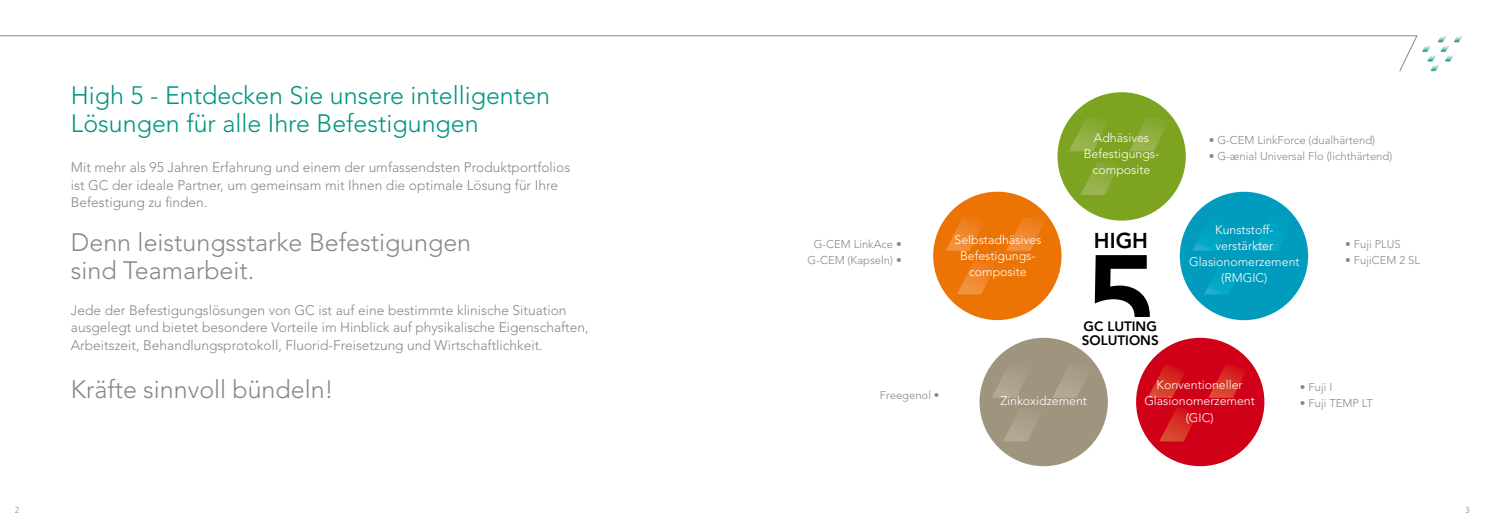
<style>
.page{position:relative;width:1489px;height:525px;background:#fff}
.page>*{position:absolute;margin:0;border:0;box-sizing:border-box;transform-origin:0 0}
.t1{font:800 126.75px "Avenir";color:#000}
.t2{font:300 25px/27.5px "Avenir";color:#87888a}
.t3{font:300 25px/27.5px "Avenir";color:#00957e}
.t4{font:800 21.38px "Avenir";color:#000}
.t5{font:300 13.75px/17.5px "Avenir";color:#87888a}
.t6{font:800 13.5px/13.5px "Avenir";color:#000}
.t7{font:300 12.38px/16.1px "Avenir";color:#fff;text-align:center}
.t8{font:300 11.25px/16.2px "Avenir";color:#87888a;text-align:center}
.t9{font:300 8.75px "Frutiger";color:#929395}
</style>
<div class="page">
<svg style="left:0;top:35px;width:1417px;height:37px"></svg>
<div style="left:1057px;top:92px;width:128px;height:128px;background:#7ca421;border-radius:50%"></div>
<div style="left:1135px;top:337px;width:129px;height:129px;background:#d10019;border-radius:50%"></div>
<div style="left:1179px;top:192px;width:128px;height:128px;background:#009bbd;border-radius:50%"></div>
<div style="left:933px;top:191px;width:128px;height:129px;background:#ec7405;border-radius:50%"></div>
<div style="left:979px;top:337px;width:128px;height:129px;background:#9f947e;border-radius:50%"></div>
<svg style="left:945px;top:217px;width:38px;height:34px"></svg>
<svg style="left:957px;top:261px;width:38px;height:33px"></svg>
<svg style="left:1006px;top:217px;width:38px;height:34px"></svg>
<svg style="left:1068px;top:118px;width:38px;height:33px"></svg>
<svg style="left:1080px;top:162px;width:37px;height:33px"></svg>
<svg style="left:1130px;top:118px;width:36px;height:33px"></svg>
<svg style="left:1192px;top:217px;width:28px;height:34px"></svg>
<svg style="left:1204px;top:276px;width:28px;height:18px"></svg>
<svg style="left:1253px;top:231px;width:29px;height:20px"></svg>
<svg style="left:1147px;top:364px;width:37px;height:33px"></svg>
<svg style="left:1159px;top:408px;width:37px;height:33px"></svg>
<svg style="left:1209px;top:365px;width:36px;height:32px"></svg>
<svg style="left:991px;top:364px;width:34px;height:33px"></svg>
<svg style="left:1003px;top:413px;width:33px;height:28px"></svg>
<svg style="left:1053px;top:370px;width:32px;height:27px"></svg>
<svg style="left:1422px;top:36px;width:40px;height:35px"></svg>
<h2 class="t3" style="left:71px;top:82px;width:480px">High 5 - Entdecken Sie unsere intelligenten<br>Lösungen für alle Ihre Befestigungen</h2>
<p class="t5" style="left:71px;top:159px;width:501px">Mit mehr als 95 Jahren Erfahrung und einem der umfassendsten Produktportfolios ist GC der ideale Partner, um gemeinsam mit Ihnen die optimale Lösung für Ihre<br>Befestigung zu finden.</p>
<h2 class="t2" style="left:71px;top:228px;width:402px">Denn leistungsstarke Befestigungen sind Teamarbeit.</h2>
<p class="t5" style="left:71px;top:301px;width:519px">Jede der Befestigungslösungen von GC ist auf eine bestimmte klinische Situation ausgelegt und bietet besondere Vorteile im Hinblick auf physikalische Eigenschaften,<br>Arbeitszeit, Behandlungsprotokoll, Fluorid-Freisetzung und Wirtschaftlichkeit.</p>
<h2 class="t2" style="left:71px;top:375px;width:264px">Kräfte sinnvoll bündeln!</h2>
<p class="t7" style="left:1083px;top:129px;width:77px">Adhäsives<br>Befestigungs&shy;composite</p>
<p class="t8" style="left:1208px;top:131px;width:168px">• G-CEM LinkForce (dualhärtend)</p>
<p class="t8" style="left:1208px;top:148px;width:185px">• G-ænial Universal Flo (lichthärtend)</p>
<p class="t8" style="left:807px;top:236px;width:96px">G-CEM LinkAce •<br>G-CEM (Kapseln) •</p>
<p class="t8" style="left:879px;top:387px;width:61px">Freegenol •</p>
<p class="t7" style="left:954px;top:231px;width:88px">Selbstadhäsives<br>Befestigungs&shy;composite</p>
<h3 class="t4" style="left:1093px;top:228px;width:56px">HIGH</h3>
<h1 class="t1" style="left:1082px;top:226px;width:77px">5</h1>
<p class="t6" style="left:1081px;top:319px;width:79px">GC LUTING<br>SOLUTIONS</p>
<p class="t7" style="left:1188px;top:222px;width:112px">Kunststoff&shy;verstärkter<br>Glasionomerzement (RMGIC)</p>
<p class="t8" style="left:1345px;top:235px;width:57px">• Fuji PLUS</p>
<p class="t8" style="left:1345px;top:251px;width:76px">• FujiCEM 2 SL</p>
<p class="t7" style="left:1000px;top:392px;width:88px">Zinkoxidzement</p>
<p class="t7" style="left:1144px;top:376px;width:112px">Konventioneller<br>Glasionomerzement (GIC)</p>
<p class="t8" style="left:1299px;top:378px;width:34px">• Fuji I</p>
<p class="t8" style="left:1299px;top:395px;width:74px">• Fuji TEMP LT</p>
<p class="t9" style="left:15px;top:504px;width:6px">2</p>
<p class="t9" style="left:1464px;top:504px;width:6px">3</p>
</div>
